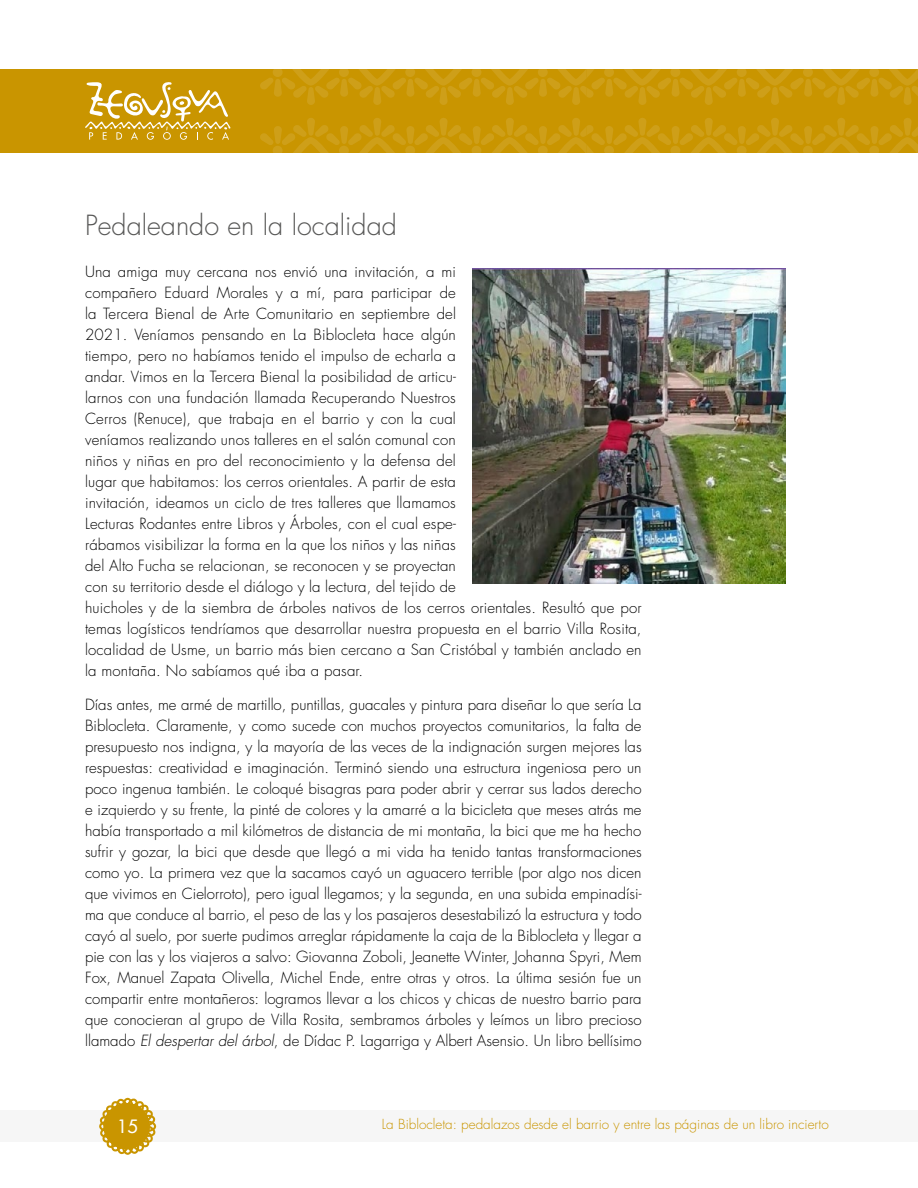
<style>
.page{position:relative;width:918px;height:1188px;background:#fff}
.page>*{position:absolute;margin:0;border:0;box-sizing:border-box;transform-origin:0 0}
.T2{font:300 27px "Futura Std";color:#575756}
.t1{font:500 18px "Futura Std";color:#fff}
.Texto_corrido{font:300 15px/21px "Futura Std";letter-spacing:.01em;color:#000}
.t2{font:300 13.5px "Futura Std";color:#c99500}
.s1{font-style:italic}
</style>
<div class="page">
<div style="left:0;top:1110px;width:918px;height:32px;background:#f6f6f6"></div>
<svg style="left:99px;top:1098px;width:57px;height:57px"></svg>
<div style="left:0;top:69px;width:918px;height:84px;background:#c99500"></div>
<svg style="left:85px;top:82px;width:146px;height:58px"></svg>
<svg style="left:260px;top:118px;width:658px;height:35px"></svg>
<svg style="left:869px;top:146px;width:10px;height:9px"></svg>
<svg style="left:260px;top:69px;width:658px;height:36px"></svg>
<svg style="left:869px;top:67px;width:10px;height:10px"></svg>
<img style="left:473px;top:269px;width:312px;height:314px">
<p class="T2" style="left:85px;top:209px;width:313px">Pedaleando en la localidad</p>
<p class="Texto_corrido" style="left:85px;top:262px;width:558px">Una amiga muy cercana nos envió una invitación, a mi<br>compañero Eduard Morales y a mí, para participar de<br>la Tercera Bienal de Arte Comunitario en septiembre del<br>2021. Veníamos pensando en La Biblocleta hace algún<br>tiempo, pero no habíamos tenido el impulso de echarla a<br>andar. Vimos en la Tercera Bienal la posibilidad de articu-<br>larnos con una fundación llamada Recuperando Nuestros<br>Cerros (Renuce), que trabaja en el barrio y con la cual<br>veníamos realizando unos talleres en el salón comunal con<br>niños y niñas en pro del reconocimiento y la defensa del<br>lugar que habitamos: los cerros orientales. A partir de esta<br>invitación, ideamos un ciclo de tres talleres que llamamos<br>Lecturas Rodantes entre Libros y Árboles, con el cual espe-<br>rábamos visibilizar la forma en la que los niños y las niñas<br>del Alto Fucha se relacionan, se reconocen y se proyectan<br>con su territorio desde el diálogo y la lectura, del tejido de<br>huicholes y de la siembra de árboles nativos de los cerros orientales. Resultó que por temas logísticos tendríamos que desarrollar nuestra propuesta en el barrio Villa Rosita, localidad de Usme, un barrio más bien cercano a San Cristóbal y también anclado en la montaña. No sabíamos qué iba a pasar.</p>
<p class="Texto_corrido" style="left:85px;top:694px;width:558px;text-align:justify">Días antes, me armé de martillo, puntillas, guacales y pintura para diseñar lo que sería La Biblocleta. Claramente, y como sucede con muchos proyectos comunitarios, la falta de presupuesto nos indigna, y la mayoría de las veces de la indignación surgen mejores las respuestas: creatividad e imaginación. Terminó siendo una estructura ingeniosa pero un poco ingenua también. Le coloqué bisagras para poder abrir y cerrar sus lados derecho e izquierdo y su frente, la pinté de colores y la amarré a la bicicleta que meses atrás me había transportado a mil kilómetros de distancia de mi montaña, la bici que me ha hecho sufrir y gozar, la bici que desde que llegó a mi vida ha tenido tantas transformaciones como yo. La primera vez que la sacamos cayó un aguacero terrible (por algo nos dicen que vivimos en Cielorroto), pero igual llegamos; y la segunda, en una subida empinadísi&shy;ma que conduce al barrio, el peso de las y los pasajeros desestabilizó la estructura y todo cayó al suelo, por suerte pudimos arreglar rápidamente la caja de la Biblocleta y llegar a pie con las y los viajeros a salvo: Giovanna Zoboli, Jeanette Winter, Johanna Spyri, Mem Fox, Manuel Zapata Olivella, Michel Ende, entre otras y otros. La última sesión fue un compartir entre montañeros: logramos llevar a los chicos y chicas de nuestro barrio para que conocieran al grupo de Villa Rosita, sembramos árboles y leímos un libro precioso llamado <span class="s1">El despertar del árbol</span>, de Dídac P. Lagarriga y Albert Asensio. Un libro bellísimo</p>
<p class="t1" style="left:117px;top:1115px;width:22px">15</p>
<p class="t2" style="left:382px;top:1115px;width:448px">La Biblocleta: pedalazos desde el barrio y entre las páginas de un libro incierto</p>
</div>
